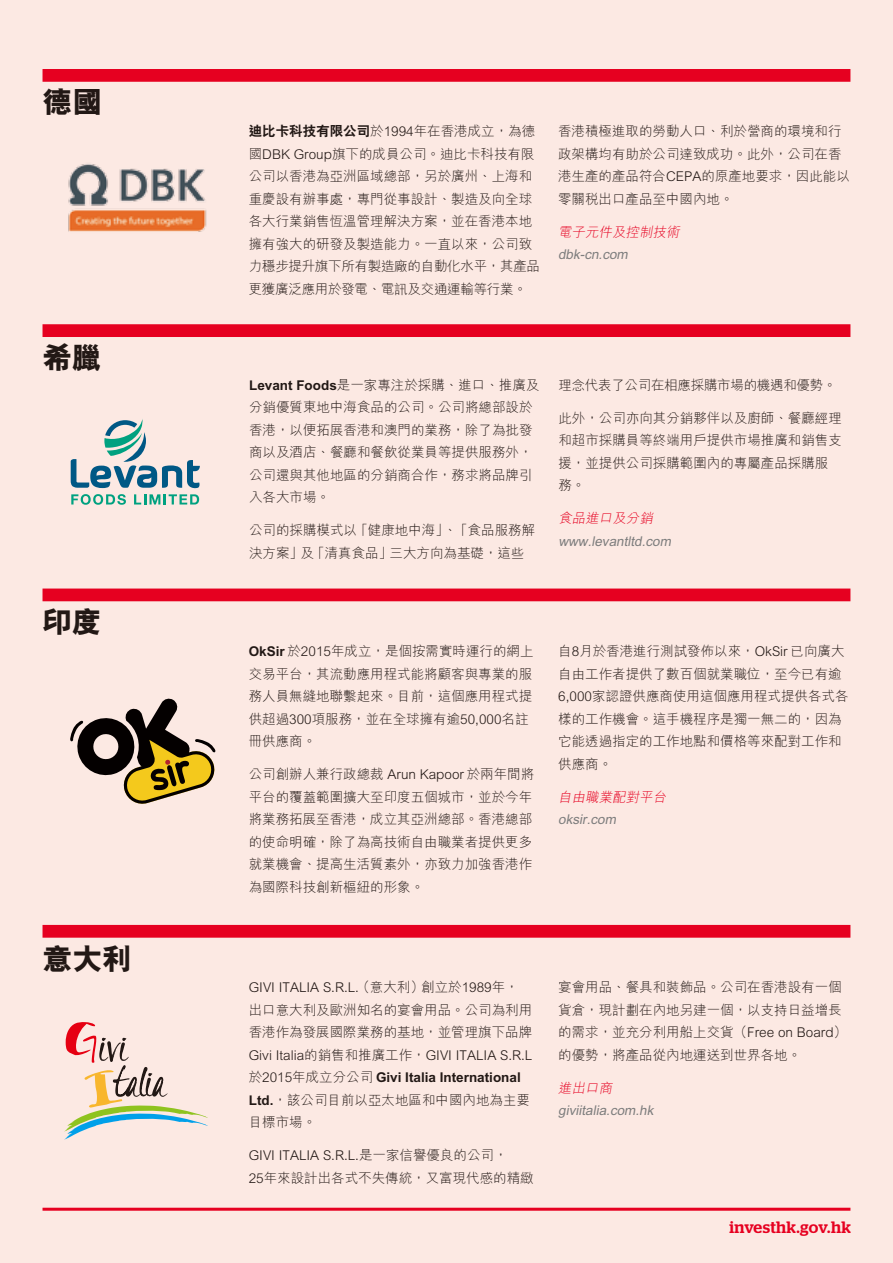
<style>
.page{position:relative;width:893px;height:1263px;background:#fce9e3}
.page>*{position:absolute;margin:0;border:0;box-sizing:border-box;transform-origin:0 0}
.t1{font:800 30px "M Hei HK";letter-spacing:-.01em;color:#221815}
.t2{font:500 16.5px "Stag";letter-spacing:.02em;color:#e60020}
.t3{font:300 13.5px/22.5px "M Hei HK";color:#221815}
.t4{font:italic 700 13.5px "M Hei HK";color:#7d7d7d}
.t5{font:800 13.5px "C Hei 2 HK";color:#221815}
.t6{font:italic 300 13.5px "M Hei HK";color:#e60020}
.t7{font:300 13.5px "M Hei HK";letter-spacing:-.02em;color:#221815}
.s1{font-family:"C Hei 2 HK";font-weight:800}
.s2{font-family:"M Hei HK";font-weight:300}
</style>
<div class="page">
<hr style="left:43px;top:1208px;width:807px;height:3px;background:#e60020">
<div style="left:43px;top:69px;width:807px;height:13px;background:#e60020"></div>
<div style="left:43px;top:324px;width:807px;height:13px;background:#e60020"></div>
<svg style="left:71px;top:494px;width:55px;height:11px"></svg>
<svg style="left:134px;top:494px;width:65px;height:10px"></svg>
<svg style="left:71px;top:419px;width:129px;height:69px"></svg>
<div style="left:43px;top:925px;width:807px;height:13px;background:#e60020"></div>
<svg style="left:70px;top:698px;width:146px;height:106px"></svg>
<svg style="left:64px;top:1022px;width:144px;height:118px"></svg>
<div style="left:43px;top:588px;width:807px;height:13px;background:#e60020"></div>
<img style="left:68px;top:164px;width:139px;height:68px">
<h1 class="t1" style="left:43px;top:82px;width:61px">德國</h1>
<h1 class="t1" style="left:43px;top:338px;width:61px">希臘</h1>
<h1 class="t1" style="left:43px;top:602px;width:61px">印度</h1>
<h1 class="t1" style="left:43px;top:938px;width:91px">意大利</h1>
<p class="t3" style="left:249px;top:119px;width:293px"><span class="s1">迪比卡科技有限公司</span>於1994年在香港成立，為德國DBK Group旗下的成員公司。迪比卡科技有限公司以香港為亞洲區域總部，另於廣州、上海和重慶設有辦事處，專門從事設計、製造及向全球各大行業銷售恆溫管理解決方案，並在香港本地擁有強大的研發及製造能力。一直以來，公司致力穩步提升旗下所有製造廠的自動化水平，其產品更獲廣泛應用於發電、電訊及交通運輸等行業。</p>
<p class="t3" style="left:558px;top:119px;width:293px">香港積極進取的勞動人口、利於營商的環境和行政架構均有助於公司達致成功。此外，公司在香港生產的產品符合CEPA的原產地要求，因此能以零關稅出口產品至中國內地。</p>
<p class="t6" style="left:558px;top:222px;width:126px">電子元件及控制技術</p>
<p class="t4" style="left:558px;top:245px;width:74px">dbk-cn.com</p>
<p class="t3" style="left:249px;top:373px;width:292px"><span class="s1">Levant Foods</span>是一家專注於採購、進口、推廣及分銷優質東地中海食品的公司。公司將總部設於香港，以便拓展香港和澳門的業務，除了為批發商以及酒店、餐廳和餐飲從業員等提供服務外，公司還與其他地區的分銷商合作，務求將品牌引入各大市場。</p>
<p class="t3" style="left:249px;top:519px;width:288px">公司的採購模式以「健康地中海」、「食品服務解決方案」及「清真食品」三大方向為基礎，這些</p>
<p class="t7" style="left:558px;top:375px;width:280px">理念代表了公司在相應採購市場的機遇和優勢。</p>
<p class="t3" style="left:558px;top:406px;width:285px">此外，公司亦向其分銷夥伴以及廚師、餐廳經理和超市採購員等終端用戶提供市場推廣和銷售支援，並提供公司採購範圍內的專屬產品採購服務。</p>
<p class="t6" style="left:558px;top:509px;width:99px">食品進口及分銷</p>
<p class="t4" style="left:558px;top:531px;width:117px">www.levantltd.com</p>
<p class="t3" style="left:249px;top:639px;width:286px"><span class="s1">OkSir</span> 於2015年成立，是個按需實時運行的網上交易平台，其流動應用程式能將顧客與專業的服務人員無縫地聯繫起來。目前，這個應用程式提供超過300項服務，並在全球擁有逾50,000名註冊供應商。</p>
<p class="t3" style="left:249px;top:763px;width:287px">公司創辦人兼行政總裁 Arun Kapoor 於兩年間將平台的覆蓋範圍擴大至印度五個城市，並於今年將業務拓展至香港，成立其亞洲總部。香港總部的使命明確，除了為高技術自由職業者提供更多就業機會、提高生活質素外，亦致力加強香港作為國際科技創新樞紐的形象。</p>
<p class="t3" style="left:558px;top:639px;width:292px">自8月於香港進行測試發佈以來，OkSir 已向廣大自由工作者提供了數百個就業職位，至今已有逾<br>6,000家認證供應商使用這個應用程式提供各式各樣的工作機會。這手機程序是獨一無二的，因為它能透過指定的工作地點和價格等來配對工作和供應商。</p>
<p class="t6" style="left:558px;top:787px;width:113px">自由職業配對平台</p>
<p class="t4" style="left:558px;top:809px;width:62px">oksir.com</p>
<p class="t3" style="left:249px;top:975px;width:285px">GIVI ITALIA S.R.L.（意大利）創立於1989年，出口意大利及歐洲知名的宴會用品。公司為利用香港作為發展國際業務的基地，並管理旗下品牌<br>Givi Italia的銷售和推廣工作，GIVI ITALIA S.R.L</p>
<p class="t5" style="left:249px;top:1068px;width:274px"><span class="s2">於2015年成立分公司</span> Givi Italia International</p>
<p class="t3" style="left:249px;top:1088px;width:283px"><span class="s1">Ltd.</span>，該公司目前以亞太地區和中國內地為主要目標市場。</p>
<p class="t3" style="left:249px;top:1143px;width:287px">GIVI ITALIA S.R.L.是一家信譽優良的公司，<br>25年來設計出各式不失傳統，又富現代感的精緻</p>
<p class="t3" style="left:558px;top:975px;width:290px">宴會用品、餐具和裝飾品。公司在香港設有一個貨倉，現計劃在內地另建一個，以支持日益增長的需求，並充分利用船上交貨（Free on Board）的優勢，將產品從內地運送到世界各地。</p>
<p class="t6" style="left:558px;top:1078px;width:59px">進出口商</p>
<p class="t4" style="left:558px;top:1100px;width:100px">giviitalia.com.hk</p>
<p class="t2" style="left:729px;top:1218px;width:123px">investhk.gov.hk</p>
</div>
